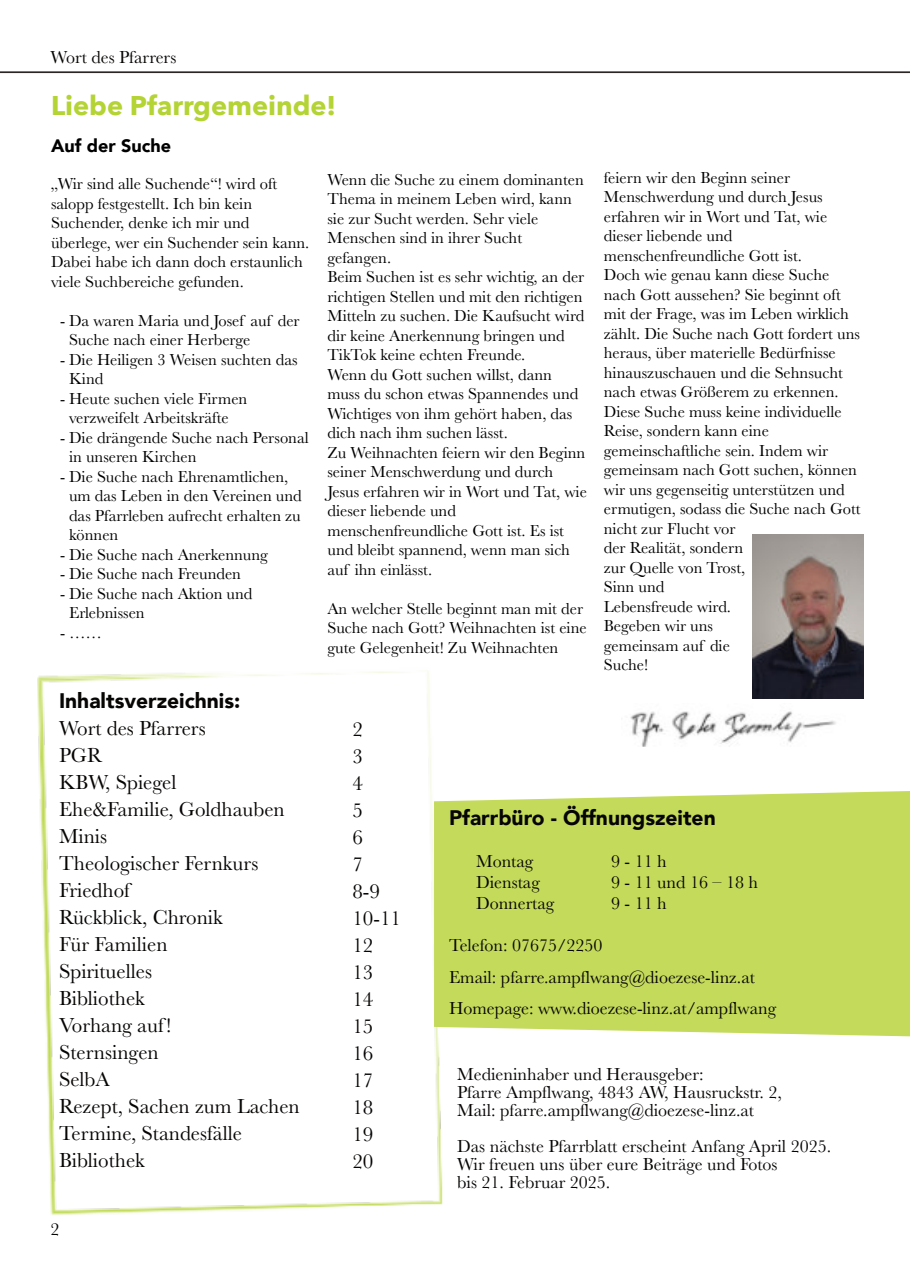
<style>
.page{position:relative;width:910px;height:1280px;background:#fff}
.page>*{position:absolute;margin:0;border:0;box-sizing:border-box;transform-origin:0 0}
.t1{font:700 27px "Avenir Next";color:#b4d334}
.t2{font:21px/27px "Baskerville";color:#070504}
.t3{font:900 21px "Avenir";color:#070504}
.t4{font:18px/18px "Baskerville";color:#070504}
.t5{font:900 18px "Avenir";color:#000}
.t6{font:16.5px/19.5px "Baskerville";color:#000}
</style>
<div class="page">
<hr style="left:0;top:72px;width:910px;height:1px;background:#2b2625">
<img style="left:38px;top:670px;width:405px;height:545px">
<div style="left:434px;top:791px;width:476px;height:245px;background:#c3da5a"></div>
<img style="left:752px;top:534px;width:112px;height:164px">
<img style="left:630px;top:711px;width:206px;height:36px">
<p class="t4" style="left:51px;top:49px;width:127px">Wort des Pfarrers</p>
<h1 class="t1" style="left:51px;top:88px;width:287px">Liebe Pfarrgemeinde!</h1>
<p class="t5" style="left:51px;top:134px;width:121px">Auf der Suche</p>
<p class="t6" style="left:51px;top:174px;width:260px">„Wir sind alle Suchende“! wird oft salopp festgestellt. Ich bin kein Suchender, denke ich mir und überlege, wer ein Suchender sein kann.<br>Dabei habe ich dann doch erstaunlich viele Suchbereiche gefunden.</p>
<p class="t6" style="left:69px;top:311px;width:232px;text-indent:-9px">- Da waren Maria und Josef auf der<br>Suche nach einer Herberge</p>
<p class="t6" style="left:69px;top:350px;width:230px;text-indent:-9px">- Die Heiligen 3 Weisen suchten das<br>Kind</p>
<p class="t6" style="left:60px;top:389px;width:189px;text-align:center">- Heute suchen viele Firmen verzweifelt Arbeitskräfte</p>
<p class="t6" style="left:69px;top:428px;width:241px;text-indent:-9px">- Die drängende Suche nach Personal in unseren Kirchen</p>
<p class="t6" style="left:69px;top:467px;width:234px;text-indent:-9px">- Die Suche nach Ehrenamtlichen, um das Leben in den Vereinen und das Pfarrleben aufrecht erhalten zu können</p>
<p class="t6" style="left:60px;top:545px;width:209px">- Die Suche nach Anerkennung</p>
<p class="t6" style="left:60px;top:564px;width:182px">- Die Suche nach Freunden</p>
<p class="t6" style="left:69px;top:584px;width:185px;text-indent:-9px">- Die Suche nach Aktion und<br>Erlebnissen</p>
<p class="t6" style="left:60px;top:623px;width:44px">- ……</p>
<p class="t6" style="left:327px;top:170px;width:261px">Wenn die Suche zu einem dominanten<br>Thema in meinem Leben wird, kann sie zur Sucht werden. Sehr viele<br>Menschen sind in ihrer Sucht gefangen.<br>Beim Suchen ist es sehr wichtig, an der richtigen Stellen und mit den richtigen<br>Mitteln zu suchen. Die Kaufsucht wird dir keine Anerkennung bringen und<br>TikTok keine echten Freunde.<br>Wenn du Gott suchen willst, dann muss du schon etwas Spannendes und<br>Wichtiges von ihm gehört haben, das dich nach ihm suchen lässt.<br>Zu Weihnachten feiern wir den Beginn seiner Menschwerdung und durch<br>Jesus erfahren wir in Wort und Tat, wie dieser liebende und menschenfreundliche Gott ist. Es ist und bleibt spannend, wenn man sich auf ihn einlässt.</p>
<p class="t6" style="left:327px;top:599px;width:261px">An welcher Stelle beginnt man mit der<br>Suche nach Gott? Weihnachten ist eine gute Gelegenheit! Zu Weihnachten</p>
<p class="t6" style="left:604px;top:168px;width:258px">feiern wir den Beginn seiner<br>Menschwerdung und durch Jesus erfahren wir in Wort und Tat, wie dieser liebende und menschenfreundliche Gott ist.<br>Doch wie genau kann diese Suche nach Gott aussehen? Sie beginnt oft mit der Frage, was im Leben wirklich zählt. Die Suche nach Gott fordert uns heraus, über materielle Bedürfnisse hinauszuschauen und die Sehnsucht nach etwas Größerem zu erkennen.<br>Diese Suche muss keine individuelle<br>Reise, sondern kann eine gemeinschaftliche sein. Indem wir gemeinsam nach Gott suchen, können wir uns gegenseitig unterstützen und ermutigen, sodass die Suche nach Gott nicht zur Flucht vor<br>der Realität, sondern<br>zur Quelle von Trost,<br>Sinn und<br>Lebensfreude wird.<br>Begeben wir uns<br>gemeinsam auf die<br>Suche!</p>
<p class="t3" style="left:59px;top:686px;width:183px">Inhaltsverzeichnis:</p>
<p class="t2" style="left:59px;top:714px;width:242px">Wort des Pfarrers<br>PGR<br>KBW, Spiegel<br>Ehe&amp;Familie, Goldhauben<br>Minis<br>Theologischer Fernkurs<br>Friedhof<br>Rückblick, Chronik<br>Für Familien<br>Spirituelles<br>Bibliothek<br>Vorhang auf!<br>Sternsingen<br>SelbA<br>Rezept, Sachen zum Lachen<br>Termine, Standesfälle<br>Bibliothek</p>
<p class="t2" style="left:352px;top:715px;width:50px">2<br>3<br>4<br>5<br>6<br>7<br>8-9<br>10-11<br>12<br>13<br>14<br>15<br>16<br>17<br>18<br>19<br>20</p>
<p class="t4" style="left:51px;top:1220px;width:10px">2</p>
<p class="t3" style="left:449px;top:804px;width:268px">Pfarrbüro - Öffnungszeiten</p>
<p class="t4" style="left:476px;top:852px;width:59px">Montag</p>
<p class="t4" style="left:611px;top:852px;width:57px">9-11h</p>
<p class="t4" style="left:476px;top:873px;width:65px">Dienstag</p>
<p class="t4" style="left:611px;top:873px;width:149px">9-11und16–18h</p>
<p class="t4" style="left:476px;top:894px;width:80px">Donnertag</p>
<p class="t4" style="left:611px;top:894px;width:57px">9-11h</p>
<p class="t4" style="left:449px;top:930px;width:329px;line-height:31.5px">Telefon: 07675/2250<br>Email: pfarre.ampflwang@dioezese-linz.at<br>Homepage: www.dioezese-linz.at/ampflwang</p>
<p class="t4" style="left:457px;top:1065px;width:326px">Medieninhaber und Herausgeber:<br>Pfarre Ampflwang, 4843 AW, Hausruckstr. 2,<br>Mail: pfarre.ampflwang@dioezese-linz.at</p>
<p class="t4" style="left:457px;top:1136px;width:376px">Das nächste Pfarrblatt erscheint Anfang April 2025.<br>Wir freuen uns über eure Beiträge und Fotos<br>bis 21. Februar 2025.</p>
</div>
